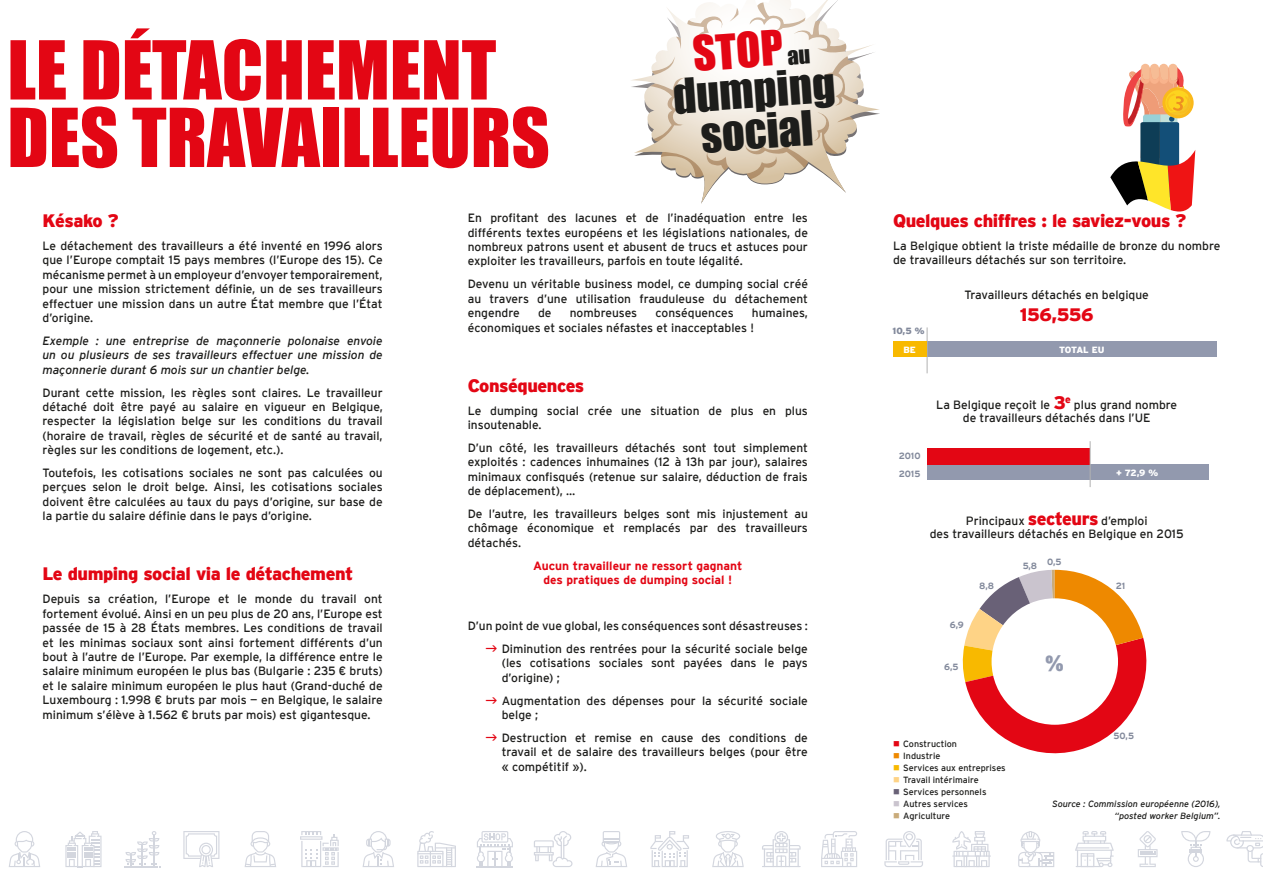
<style>
.page{position:relative;width:1263px;height:893px;background:#fff}
.page>*{position:absolute;margin:0;border:0;box-sizing:border-box;transform-origin:0 0}
.t1{font:75px/67.5px "Impact";color:#e30614}
.t2{font:44.55px/40.8px "Impact";color:#1d1d1b;text-align:center}
.t3{font:900 24px "Breakers Slab";color:#9299ae}
.t4{font:900 18px "Interstate";letter-spacing:-.025em;color:#e30614}
.t5{font:12px/14.4px "Interstate";color:#1d1d1b;text-align:justify}
.t6{font:italic 12px/14.4px "Interstate";color:#1d1d1b;text-align:justify}
.t7{font:700 12px/14.4px "Interstate";color:#e30614;text-align:center}
.t8{font:9px "Interstate";color:#1d1d1b}
.t9{font:italic 9px/12px "Interstate";color:#1d1d1b;text-align:right}
.t10{font:700 9px/18px "Interstate";color:#82899b}
.t11{font:900 9px "Interstate";letter-spacing:-.035em;color:#fff}
.t12{font:900 9px "Interstate";color:#82899b}
.s1{color:#e30614}
.s2{font-size:22.2px}
.s3{font-weight:900;font-size:18px;color:#e30614}
.s4{color:#ee8900}
.s5{color:#f8b900}
.s6{color:#fed386}
.s7{color:#696177}
.s8{color:#cac4ce}
.s9{color:#c9ab7a}
</style>
<div class="page">
<svg style="left:884px;top:831px;width:39px;height:36px"></svg>
<hr style="left:300px;top:836px;width:22px;height:4px;background:#dadce3">
<svg style="left:301px;top:831px;width:38px;height:36px"></svg>
<svg style="left:650px;top:831px;width:39px;height:36px"></svg>
<hr style="left:952px;top:855px;width:39px;height:2px;background:#9299ae">
<svg style="left:952px;top:831px;width:38px;height:36px"></svg>
<svg style="left:1226px;top:831px;width:37px;height:36px"></svg>
<svg style="left:417px;top:831px;width:39px;height:36px"></svg>
<svg style="left:762px;top:831px;width:39px;height:35px"></svg>
<hr style="left:762px;top:866px;width:39px;height:1px;background:#9299ae">
<svg style="left:1075px;top:831px;width:39px;height:36px"></svg>
<svg style="left:534px;top:831px;width:38px;height:36px"></svg>
<svg style="left:1181px;top:831px;width:29px;height:36px"></svg>
<hr style="left:477px;top:866px;width:36px;height:1px;background:#9299ae">
<svg style="left:477px;top:831px;width:36px;height:35px"></svg>
<svg style="left:1018px;top:831px;width:36px;height:36px"></svg>
<svg style="left:65px;top:831px;width:37px;height:36px"></svg>
<svg style="left:362px;top:831px;width:32px;height:36px"></svg>
<svg style="left:9px;top:831px;width:31px;height:36px"></svg>
<svg style="left:712px;top:831px;width:32px;height:36px"></svg>
<svg style="left:245px;top:831px;width:31px;height:36px"></svg>
<svg style="left:596px;top:831px;width:31px;height:36px"></svg>
<svg style="left:821px;top:831px;width:36px;height:36px"></svg>
<svg style="left:1138px;top:831px;width:19px;height:36px"></svg>
<hr style="left:124px;top:866px;width:34px;height:1px;background:#9299ae">
<svg style="left:126px;top:831px;width:34px;height:36px"></svg>
<svg style="left:183px;top:831px;width:36px;height:36px"></svg>
<div style="left:927px;top:464px;width:282px;height:16px;background:#9299ae"></div>
<div style="left:927px;top:448px;width:163px;height:16px;background:#e30614"></div>
<hr style="left:1090px;top:441px;width:1px;height:46px;background:#b2b2b2">
<svg style="left:962px;top:570px;width:185px;height:184px"></svg>
<div style="left:991px;top:598px;width:127px;height:127px;background:#fff;border-radius:50%"></div>
<svg style="left:631px;top:0;width:249px;height:204px"></svg>
<svg style="left:676px;top:37px;width:5px;height:12px"></svg>
<svg style="left:687px;top:8px;width:52px;height:34px"></svg>
<svg style="left:650px;top:56px;width:40px;height:86px"></svg>
<svg style="left:661px;top:152px;width:68px;height:26px"></svg>
<svg style="left:750px;top:2px;width:107px;height:104px"></svg>
<svg style="left:743px;top:112px;width:110px;height:67px"></svg>
<svg style="left:1110px;top:64px;width:85px;height:148px"></svg>
<div style="left:893px;top:341px;width:323px;height:16px;background:#9299ae"></div>
<hr style="left:927px;top:327px;width:1px;height:46px;background:#b2b2b2">
<div style="left:893px;top:341px;width:34px;height:16px;background:#f8b900"></div>
<h1 class="t1" style="left:7px;top:34px;width:544px">LE DÉTACHEMENT<br>DES TRAVAILLEURS</h1>
<h2 class="t2" style="left:669px;top:34px;width:164px;rotate:-4deg"><span class="s1">STOP</span> <span class="s2">au </span>dumping social</h2>
<h3 class="t4" style="left:43px;top:210px;width:78px">Késako ?</h3>
<p class="t5" style="left:43px;top:238px;width:342px">Le détachement des travailleurs a été inventé en 1996 alors que l’Europe comptait 15 pays membres (l’Europe des 15). Ce mécanisme permet à un employeur d’envoyer temporairement, pour une mission strictement définie, un de ses travailleurs effectuer une mission dans un autre État membre que l’État d’origine.</p>
<p class="t6" style="left:43px;top:333px;width:342px">Exemple : une entreprise de maçonnerie polonaise envoie un ou plusieurs de ses travailleurs effectuer une mission de maçonnerie durant 6 mois sur un chantier belge.</p>
<p class="t5" style="left:43px;top:385px;width:342px">Durant cette mission, les règles sont claires. Le travailleur détaché doit être payé au salaire en vigueur en Belgique, respecter la législation belge sur les conditions du travail (horaire de travail, règles de sécurité et de santé au travail, règles sur les conditions de logement, etc.).</p>
<p class="t5" style="left:43px;top:466px;width:342px">Toutefois, les cotisations sociales ne sont pas calculées ou perçues selon le droit belge. Ainsi, les cotisations sociales doivent être calculées au taux du pays d’origine, sur base de la partie du salaire définie dans le pays d’origine.</p>
<h3 class="t4" style="left:43px;top:564px;width:312px">Le dumping social via le détachement</h3>
<p class="t5" style="left:43px;top:592px;width:342px">Depuis sa création, l’Europe et le monde du travail ont fortement évolué. Ainsi en un peu plus de 20 ans, l’Europe est passée de 15 à 28 États membres. Les conditions de travail et les minimas sociaux sont ainsi fortement différents d’un bout à l’autre de l’Europe. Par exemple, la différence entre le salaire minimum européen le plus bas (Bulgarie : 235 € bruts) et le salaire minimum européen le plus haut (Grand-duché de Luxembourg : 1.998 € bruts par mois — en Belgique, le salaire minimum s’élève à 1.562 € bruts par mois) est gigantesque.</p>
<p class="t5" style="left:468px;top:211px;width:342px">En profitant des lacunes et de l’inadéquation entre les différents textes européens et les législations nationales, de nombreux patrons usent et abusent de trucs et astuces pour exploiter les travailleurs, parfois en toute légalité.</p>
<p class="t5" style="left:468px;top:277px;width:342px">Devenu un véritable business model, ce dumping social créé au travers d’une utilisation frauduleuse du détachement engendre</p>
<p class="t5" style="left:538px;top:306px;width:15px">de</p>
<p class="t5" style="left:570px;top:306px;width:69px">nombreuses</p>
<p class="t5" style="left:655px;top:306px;width:80px">conséquences</p>
<p class="t5" style="left:468px;top:306px;width:342px;text-indent:284px">humaines, économiques et sociales néfastes et inacceptables !</p>
<h3 class="t4" style="left:468px;top:375px;width:118px">Conséquences</h3>
<p class="t5" style="left:468px;top:403px;width:342px">Le dumping social crée une situation de plus en plus insoutenable.</p>
<p class="t5" style="left:468px;top:440px;width:342px">D’un côté, les travailleurs détachés sont tout simplement exploités : cadences inhumaines (12 à 13h par jour), salaires minimaux confisqués (retenue sur salaire, déduction de frais de déplacement), …</p>
<p class="t5" style="left:468px;top:507px;width:342px">De l’autre, les travailleurs belges sont mis injustement au chômage économique et remplacés par des travailleurs détachés.</p>
<p class="t7" style="left:533px;top:558px;width:211px">Aucun travailleur ne ressort gagnant des pratiques de dumping social !</p>
<p class="t5" style="left:468px;top:614px;width:342px;line-height:23px;text-align:right">D’un point de vue global, les conséquences sont désastreuses :<br>Diminution des rentrées pour la sécurité sociale belge</p>
<p class="t5" style="left:502px;top:656px;width:308px">(les cotisations sociales sont payées dans le pays d’origine) ;</p>
<p class="t5" style="left:502px;top:693px;width:308px">Augmentation des dépenses pour la sécurité sociale belge ;</p>
<p class="t5" style="left:502px;top:730px;width:308px">Destruction et remise en cause des conditions de travail et de salaire des travailleurs belges (pour être « compétitif »).</p>
<h3 class="t4" style="left:893px;top:210px;width:295px">Quelques chiffres : le saviez-vous ?</h3>
<p class="t5" style="left:893px;top:238px;width:329px">La Belgique obtient la triste médaille de bronze du nombre de travailleurs détachés sur son territoire.</p>
<p class="t12" style="left:892px;top:326px;width:33px">10,5 %</p>
<p class="t5" style="left:964px;top:287px;width:186px">Travailleurs détachés en belgique</p>
<h3 class="t4" style="left:1020px;top:304px;width:75px">156,556</h3>
<p class="t11" style="left:903px;top:344px;width:14px">BE</p>
<p class="t11" style="left:1059px;top:344px;width:47px">TOTAL EU</p>
<p class="t10" style="left:899px;top:446px;width:23px">2010<br>2015</p>
<p class="t5" style="left:936px;top:397px;width:242px;line-height:13.5px;text-align:center">La Belgique reçoit le <span class="s3">3</span><sup>e</sup> plus grand nombre de travailleurs détachés dans l’UE</p>
<p class="t11" style="left:1116px;top:467px;width:44px">+ 72,9 %</p>
<p class="t5" style="left:930px;top:514px;width:255px;line-height:13.5px;text-align:center">Principaux <span class="s3">secteurs</span> d’emploi<br>des travailleurs détachés en Belgique en 2015</p>
<p class="t10" style="left:950px;top:616px;width:15px">6,9</p>
<p class="t10" style="left:944px;top:657px;width:16px">6,5</p>
<p class="t10" style="left:979px;top:576px;width:17px">8,8</p>
<p class="t10" style="left:1023px;top:555px;width:40px">5,8 0,5</p>
<h3 class="t3" style="left:1045px;top:649px;width:21px">%</h3>
<p class="t10" style="left:1116px;top:576px;width:11px">21</p>
<p class="t8" style="left:893px;top:738px;width:66px"><span class="s1">■</span> Construction</p>
<p class="t8" style="left:893px;top:750px;width:49px"><span class="s4">■</span> Industrie</p>
<p class="t8" style="left:893px;top:762px;width:114px"><span class="s5">■</span> Services aux entreprises</p>
<p class="t8" style="left:893px;top:774px;width:87px"><span class="s6">■</span> Travail intérimaire</p>
<p class="t8" style="left:893px;top:786px;width:95px"><span class="s7">■</span> Services personnels</p>
<p class="t8" style="left:893px;top:798px;width:76px"><span class="s8">■</span> Autres services</p>
<p class="t8" style="left:893px;top:810px;width:59px"><span class="s9">■</span> Agriculture</p>
<p class="t10" style="left:1113px;top:727px;width:22px">50,5</p>
<p class="t9" style="left:1052px;top:797px;width:170px">Source : Commission européenne (2016), “posted worker Belgium”.</p>
</div>
